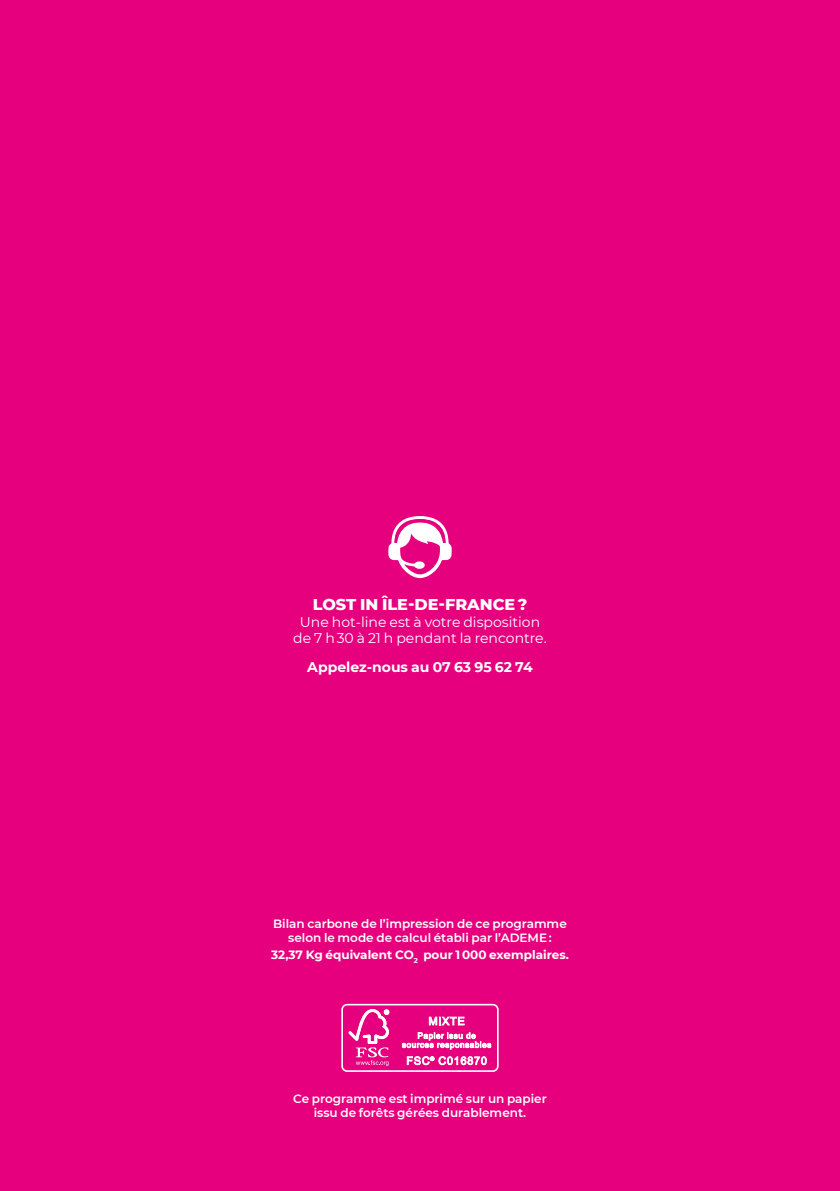
<style>
.page{position:relative;width:840px;height:1191px;background:#fff}
.page>*{position:absolute;margin:0;border:0;box-sizing:border-box;transform-origin:0 0}
.t1{font:800 16px "Montserrat";color:#fff}
.t2{font:14px/16.8px "Montserrat";color:#fff;text-align:center}
.t3{font:700 14px "Montserrat";color:#fff}
.t4{font:600 12px/14.4px "Montserrat";color:#fff;text-align:center}
.t5{font:700 12px "Montserrat";color:#fff}
</style>
<div class="page">
<div style="left:0;top:0;width:839px;height:1191px;background:#e6007e"></div>
<svg style="left:388px;top:516px;width:63px;height:62px"></svg>
<div style="left:341px;top:1003px;width:157px;height:68px;border:2px solid #fff;border-radius:5px"></div>
<svg style="left:348px;top:1009px;width:41px;height:57px"></svg>
<svg style="left:428px;top:1016px;width:36px;height:10px"></svg>
<svg style="left:401px;top:1032px;width:90px;height:17px"></svg>
<svg style="left:406px;top:1056px;width:81px;height:9px"></svg>
<h1 class="t1" style="left:312px;top:592px;width:216px">LOST IN ÎLE-DE-FRANCE ?</h1>
<p class="t2" style="left:293px;top:613px;width:255px">Une hot-line est à votre disposition de 7 h 30 à 21 h pendant la rencontre.</p>
<p class="t3" style="left:307px;top:656px;width:227px">Appelez-nous au 07 63 95 62 74</p>
<p class="t4" style="left:273px;top:915px;width:295px">Bilan carbone de l’impression de ce programme selon le mode de calcul établi par l’ADEME :</p>
<p class="t5" style="left:271px;top:945px;width:299px">32,37 Kg équivalent CO<sub>2</sub> pour 1 000 exemplaires.</p>
<p class="t4" style="left:293px;top:1090px;width:255px">Ce programme est imprimé sur un papier issu de forêts gérées durablement.</p>
</div>
